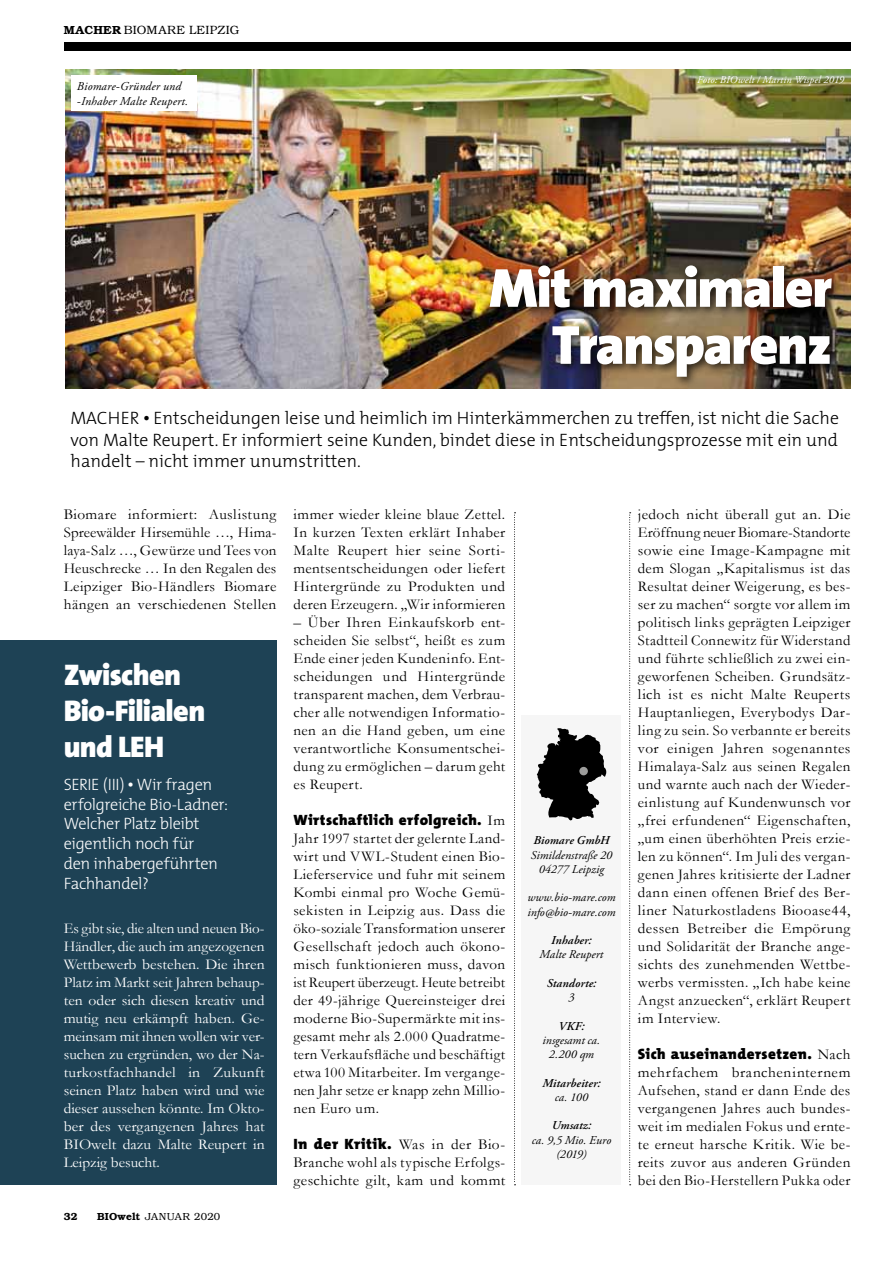
<style>
.page{position:relative;width:893px;height:1263px;background:#fff}
.page>*{position:absolute;margin:0;border:0;box-sizing:border-box;transform-origin:0 0}
.t1{font:900 55.5px/57px "The Sans";letter-spacing:-.03em;color:#fff;text-align:right}
.t2{font:900 30px/36px "The Sans";letter-spacing:-.025em;color:#fff}
.t3{font:300 18px/21.6px "The Mix";color:#000;text-align:justify}
.t4{font:300 16.5px/19.8px "The Mix";letter-spacing:-.025em;color:#fff}
.t5{font:15px/18px "Garamond";letter-spacing:.03em;color:#000;text-align:justify}
.t6{font:15px/18px "Garamond";letter-spacing:.005em;color:#fff;text-align:justify}
.t7{font:900 15px "The Mix";letter-spacing:.025em;color:#000}
.t8{font:italic 12px/14.2px "Adobe Garamond Pro";letter-spacing:.01em;color:#000;text-align:center}
.t9{font:italic 600 12px "Adobe Garamond Pro";letter-spacing:.01em;color:#000}
.t10{font:300 12px "Bookman";letter-spacing:.025em;color:#000}
.t11{font:italic 10.5px "Adobe Garamond Pro";letter-spacing:.015em;color:#fff}
.t12{font:10.5px "Bookman";letter-spacing:.015em;color:#000}
.t13{font:10.5px "Bookman Bld";color:#000}
.s1{font-family:"Bookman Bld";font-weight:400}
.s2{font-family:"Garamond";font-weight:400}
.s3{font-family:"Bookman Bld"}
</style>
<div class="page">
<img style="left:66px;top:69px;width:784px;height:319px">
<div style="left:64px;top:43px;width:786px;height:8px;background:#000"></div>
<div style="left:485px;top:261px;width:358px;height:127px;background:#000;opacity:.75"></div>
<div style="left:0;top:641px;width:276px;height:544px;background:#1e4255"></div>
<svg style="left:629px;top:512px;width:2px;height:673px"></svg>
<svg style="left:514px;top:512px;width:1px;height:673px"></svg>
<div style="left:522px;top:715px;width:99px;height:470px;background:#f6f6f6"></div>
<svg style="left:537px;top:728px;width:69px;height:92px"></svg>
<div style="left:579px;top:767px;width:9px;height:8px;background:#9d9d9c;border-radius:50%"></div>
<div style="left:71px;top:75px;width:126px;height:36px;background:#fff"></div>
<p class="t10" style="left:64px;top:23px;width:177px"><span class="s1">MACHER</span> BIOMARE LEIPZIG</p>
<p class="t8" style="left:77px;top:80px;width:113px;text-align:left">Biomare-Gründer und -Inhaber Malte Reupert.</p>
<p class="t11" style="left:697px;top:73px;width:149px">Foto: BIOwelt / Martin Wispel 2019</p>
<h1 class="t1" style="left:489px;top:258px;width:344px">Mit maximaler<br>Transparenz</h1>
<p class="t3" style="left:71px;top:407px;width:770px">MACHER <span class="s2">•</span> Entscheidungen leise und heimlich im Hinterkämmerchen zu treffen, ist nicht die Sache von Malte Reupert. Er informiert seine Kunden, bindet diese in Entscheidungsprozesse mit ein und handelt – nicht immer unumstritten.</p>
<p class="t5" style="left:64px;top:505px;width:214px">Biomare informiert: Auslistung Spreewälder Hirsemühle …, Hima&shy;laya-Salz …, Gewürze und Tees von Heuschrecke … In den Regalen des Leipziger Bio-Händlers Biomare hängen an verschiedenen Stellen</p>
<h2 class="t2" style="left:64px;top:656px;width:143px">Zwischen<br>Bio-Filialen und LEH</h2>
<p class="t4" style="left:64px;top:774px;width:166px">SERIE (III) <span class="s2">•</span> Wir fragen erfolgreiche Bio-Ladner:<br>Welcher Platz bleibt eigentlich noch für<br>den inhabergeführten<br>Fachhandel?</p>
<p class="t6" style="left:64px;top:919px;width:202px">Es gibt sie, die alten und neuen Bio-Händler, die auch im angezogenen Wettbewerb bestehen. Die ihren Platz im Markt seit Jahren behaup&shy;ten oder sich diesen kreativ und mutig neu erkämpft haben. Ge&shy;meinsam mit ihnen wollen wir ver&shy;suchen zu ergründen, wo der Na&shy;turkostfachhandel in Zukunft seinen Platz haben wird und wie dieser aussehen könnte. Im Okto&shy;ber des vergangenen Jahres hat BIOwelt dazu Malte Reupert in Leipzig besucht.</p>
<p class="t13" style="left:64px;top:1210px;width:15px">32</p>
<p class="t12" style="left:97px;top:1210px;width:125px"><span class="s3">BIOWELT</span> JANUAR 2020</p>
<p class="t5" style="left:293px;top:505px;width:213px">immer wieder kleine blaue Zettel.<br>In kurzen Texten erklärt Inhaber Malte Reupert hier seine Sorti&shy;mentsentscheidungen oder liefert Hintergründe zu Produkten und deren Erzeugern. „Wir informieren</p>
<p class="t5" style="left:293px;top:613px;width:213px">– Über Ihren Einkaufskorb ent&shy;scheiden Sie selbst“, heißt es zum Ende einer jeden Kundeninfo. Ent&shy;scheidungen und Hintergründe transparent machen, dem Verbrau&shy;cher alle notwendigen Informatio&shy;nen an die Hand geben, um eine verantwortliche Konsumentschei&shy;dung zu ermöglichen – darum geht es Reupert.</p>
<p class="t7" style="left:293px;top:807px;width:213px">Wirtschaftlich erfolgreich. <span class="s2">Im</span></p>
<p class="t5" style="left:293px;top:829px;width:213px">Jahr 1997 startet der gelernte Land&shy;wirt und VWL-Student einen Bio-Lieferservice und fuhr mit seinem Kombi einmal pro Woche Gemü&shy;sekisten in Leipzig aus. Dass die öko-soziale Transformation unserer Gesellschaft jedoch auch ökono&shy;misch funktionieren muss, davon ist Reupert überzeugt. Heute betreibt der 49-jährige Quereinsteiger drei moderne Bio-Supermärkte mit ins&shy;gesamt mehr als 2.000 Quadratme&shy;tern Verkaufsfläche und beschäftigt etwa 100 Mitarbeiter. Im vergange&shy;nen Jahr setze er knapp zehn Millio&shy;nen Euro um.</p>
<p class="t7" style="left:293px;top:1131px;width:213px">In der Kritik. <span class="s2">Was in der Bio-</span></p>
<p class="t5" style="left:293px;top:1153px;width:213px">Branche wohl als typische Erfolgs&shy;geschichte gilt, kam und kommt</p>
<p class="t9" style="left:533px;top:834px;width:78px">Biomare GmbH</p>
<p class="t8" style="left:531px;top:848px;width:83px">Simildenstraße 20<br>04277 Leipzig</p>
<p class="t8" style="left:527px;top:891px;width:90px;text-align:left">www.bio-mare.com info@bio-mare.com</p>
<p class="t9" style="left:551px;top:933px;width:42px">Inhaber:</p>
<p class="t8" style="left:539px;top:948px;width:65px">Malte Reupert</p>
<p class="t9" style="left:547px;top:976px;width:51px">Standorte:</p>
<p class="t8" style="left:568px;top:990px;width:7px">3</p>
<p class="t9" style="left:558px;top:1019px;width:28px">VKF:</p>
<p class="t8" style="left:543px;top:1033px;width:59px">insgesamt ca.<br>2.200 qm</p>
<p class="t9" style="left:542px;top:1076px;width:59px">Mitarbeiter:</p>
<p class="t8" style="left:555px;top:1090px;width:35px">ca. 100</p>
<p class="t9" style="left:552px;top:1119px;width:41px">Umsatz:</p>
<p class="t8" style="left:532px;top:1133px;width:81px">ca. 9,5 Mio. Euro (2019)</p>
<p class="t5" style="left:638px;top:505px;width:214px">jedoch nicht überall gut an. Die Eröffnung neuer Biomare-Standorte sowie eine Image-Kampagne mit dem Slogan „Kapitalismus ist das Resultat deiner Weigerung, es bes&shy;ser zu machen“ sorgte vor allem im politisch links geprägten Leipziger Stadtteil Connewitz für Widerstand und führte schließlich zu zwei ein&shy;geworfenen Scheiben. Grundsätz&shy;lich ist es nicht Malte Reuperts Hauptanliegen, Everybodys Dar&shy;ling zu sein. So verbannte er bereits vor einigen Jahren sogenanntes Himalaya-Salz aus seinen Regalen und warnte auch nach der Wieder&shy;einlistung auf Kundenwunsch vor „frei erfundenen“ Eigenschaften, „um einen überhöhten Preis erzie&shy;len zu können“. Im Juli des vergan&shy;genen Jahres kritisierte der Ladner dann einen offenen Brief des Ber&shy;liner Naturkostladens Biooase44, dessen Betreiber die Empörung und Solidarität der Branche ange&shy;sichts des zunehmenden Wettbe&shy;werbs vermissten. „Ich habe keine Angst anzuecken“, erklärt Reupert im Interview.</p>
<p class="t7" style="left:638px;top:1041px;width:214px">Sich auseinandersetzen. <span class="s2">Nach</span></p>
<p class="t5" style="left:638px;top:1063px;width:214px">mehrfachem brancheninternem Aufsehen, stand er dann Ende des vergangenen Jahres auch bundes&shy;weit im medialen Fokus und ernte&shy;te erneut harsche Kritik. Wie be&shy;reits zuvor aus anderen Gründen bei den Bio-Herstellern Pukka oder</p>
</div>
